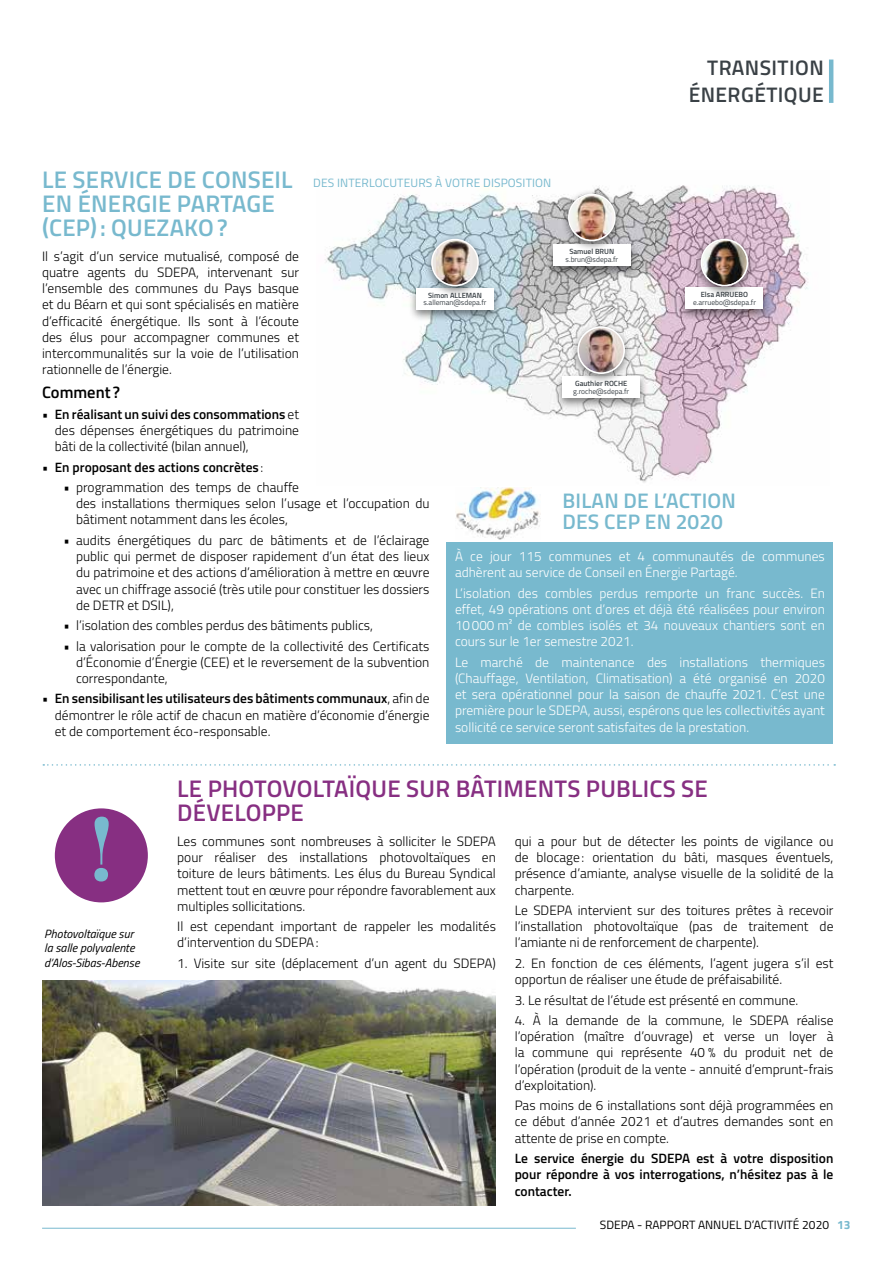
<style>
.page{position:relative;width:893px;height:1263px;background:#fff}
.page>*{position:absolute;margin:0;border:0;box-sizing:border-box;transform-origin:0 0}
.t1{font:90px "Abril Fatface";color:#78b9ce}
.t2{font:600 24px/24px "Titillium";letter-spacing:.01em;color:#78b9ce}
.t3{font:600 24px/24px "Titillium";letter-spacing:.01em;color:#872f82}
.t4{font:600 21px/21px "Titillium";letter-spacing:.01em;color:#78b9ce}
.t5{font:600 21px/27px "Titillium";letter-spacing:.02em;color:#3a4146;text-align:right}
.t6{font:600 16.5px "Titillium";color:#000}
.t7{font:300 13.5px/16.2px "Titillium";color:#000;text-align:justify}
.t8{font:300 13.5px/16.2px "Titillium";color:#fff;text-align:justify}
.t9{font:600 13.5px/16.2px "Titillium";color:#000;text-align:justify}
.t10{font:italic 12px/14.4px "Titillium";color:#000}
.t11{font:12px "Titillium";color:#000}
.t12{font:12px "Titillium";letter-spacing:.01em;color:#78b9ce}
.t13{font:7.5px "Titillium";color:#3a4146}
.t14{font:600 7.5px "Titillium";color:#3a4146}
.s1{font-weight:600}
.s2{font-weight:300}
.s3{font-weight:700;color:#78b9ce}
</style>
<div class="page">
<hr style="left:42px;top:1228px;width:534px;height:1px;background:#78b9ce">
<img style="left:43px;top:981px;width:453px;height:225px">
<hr style="left:829px;top:60px;width:4px;height:43px;background:#78b9ce">
<img style="left:325px;top:185px;width:483px;height:298px">
<div style="left:446px;top:542px;width:387px;height:202px;background:#78b9ce"></div>
<img style="left:456px;top:487px;width:85px;height:52px">
<div style="left:533px;top:487px;width:8px;height:7px;background:#fff"></div>
<div style="left:408px;top:284px;width:94px;height:38px;background:#000;opacity:.5"></div>
<div style="left:416px;top:288px;width:78px;height:22px;background:#fff"></div>
<div style="left:545px;top:240px;width:94px;height:39px;background:#000;opacity:.5"></div>
<div style="left:553px;top:244px;width:78px;height:22px;background:#fff"></div>
<div style="left:677px;top:283px;width:94px;height:39px;background:#000;opacity:.5"></div>
<div style="left:686px;top:287px;width:77px;height:22px;background:#fff"></div>
<div style="left:554px;top:372px;width:94px;height:39px;background:#000;opacity:.5"></div>
<div style="left:562px;top:376px;width:78px;height:22px;background:#fff"></div>
<svg style="left:43px;top:764px;width:792px;height:2px"></svg>
<div style="left:423px;top:234px;width:64px;height:63px;background:#000;opacity:.51"></div>
<svg style="left:432px;top:239px;width:46px;height:47px"></svg>
<img style="left:436px;top:241px;width:37px;height:44px">
<div style="left:431px;top:239px;width:48px;height:47px;border:2px solid #fff;border-radius:50%"></div>
<div style="left:693px;top:234px;width:63px;height:63px;background:#000;opacity:.51"></div>
<div style="left:701px;top:239px;width:47px;height:47px;background:#fafafa;border-radius:50%"></div>
<img style="left:702px;top:240px;width:45px;height:45px;border-radius:22px">
<div style="left:701px;top:239px;width:47px;height:47px;border:2px solid #fff;border-radius:50%"></div>
<div style="left:570px;top:322px;width:63px;height:63px;background:#000;opacity:.51"></div>
<svg style="left:578px;top:327px;width:46px;height:46px"></svg>
<img style="left:579px;top:328px;width:44px;height:44px;border-radius:22px">
<div style="left:577px;top:326px;width:48px;height:48px;border:2px solid #fff;border-radius:50%"></div>
<div style="left:560px;top:189px;width:63px;height:63px;background:#000;opacity:.51"></div>
<img style="left:569px;top:195px;width:45px;height:45px">
<div style="left:568px;top:194px;width:48px;height:47px;border:2px solid #fff;border-radius:50%"></div>
<div style="left:55px;top:808px;width:93px;height:94px;background:#872f82;border-radius:50%"></div>
<h3 class="t5" style="left:689px;top:53px;width:137px">TRANSITION<br>ÉNERGÉTIQUE</h3>
<h2 class="t2" style="left:42px;top:166px;width:252px">LE SERVICE DE CONSEIL<br>EN ÉNERGIE PARTAGE (CEP): QUEZAKO?</h2>
<p class="t7" style="left:42px;top:247px;width:258px">Il s’agit d’un service mutualisé, composé de quatre agents du SDEPA, intervenant sur l’ensemble des communes du Pays basque et du Béarn et qui sont spécialisés en matière d’efficacité énergétique. Ils sont à l’écoute des élus pour accompagner communes et intercommunalités sur la voie de l’utilisation rationnelle de l’énergie.</p>
<p class="t6" style="left:42px;top:380px;width:79px">Comment ?</p>
<p class="t7" style="left:55px;top:405px;width:246px;text-indent:-13px"><span class="s1">• En réalisant un suivi des consommations</span> et des dépenses énergétiques du patrimoine bâti de la collectivité (bilan annuel),</p>
<p class="t9" style="left:42px;top:458px;width:223px">• En proposant des actions concrètes <span class="s2">:</span></p>
<p class="t7" style="left:76px;top:479px;width:355px;text-align:left;text-indent:-13px">• programmation des temps de chauffe<br>des installations thermiques selon l’usage et l’occupation du bâtiment notamment dans les écoles,</p>
<p class="t7" style="left:76px;top:531px;width:355px;text-indent:-13px">• audits énergétiques du parc de bâtiments et de l’éclairage public qui permet de disposer rapidement d’un état des lieux du patrimoine et des actions d’amélioration à mettre en œuvre avec un chiffrage associé (très utile pour constituer les dossiers de DETR et DSIL),</p>
<p class="t7" style="left:63px;top:617px;width:311px">• l’isolation des combles perdus des bâtiments publics,</p>
<p class="t7" style="left:76px;top:637px;width:355px;text-indent:-13px">• la valorisation pour le compte de la collectivité des Certificats d’Économie d’Énergie (CEE) et le reversement de la subvention correspondante,</p>
<p class="t7" style="left:55px;top:690px;width:376px;text-indent:-13px"><span class="s1">• En sensibilisant les utilisateurs des bâtiments communaux</span>, afin de démontrer le rôle actif de chacun en matière d’économie d’énergie et de comportement éco-responsable.</p>
<p class="t12" style="left:313px;top:174px;width:240px">DES INTERLOCUTEURS À VOTRE DISPOSITION</p>
<p class="t14" style="left:569px;top:246px;width:46px">Samuel BRUN</p>
<p class="t13" style="left:566px;top:254px;width:54px">s.brun@sdepa.fr</p>
<p class="t14" style="left:701px;top:289px;width:49px">Elsa ARRUEBO</p>
<p class="t13" style="left:693px;top:297px;width:64px">e.arruebo@sdepa.fr</p>
<p class="t14" style="left:428px;top:289px;width:55px">Simon ALLEMAN</p>
<p class="t13" style="left:423px;top:297px;width:65px">s.alleman@sdepa.fr</p>
<p class="t14" style="left:575px;top:378px;width:54px">Gauthier ROCHE</p>
<p class="t13" style="left:573px;top:386px;width:57px">g.roche@sdepa.fr</p>
<h3 class="t4" style="left:562px;top:489px;width:175px">BILAN DE L’ACTION<br>DES CEP EN 2020</h3>
<p class="t8" style="left:455px;top:547px;width:371px">À ce jour 115 communes et 4 communautés de communes adhèrent au service de Conseil en Énergie Partagé.</p>
<p class="t8" style="left:455px;top:584px;width:371px">L’isolation des combles perdus remporte un franc succès. En effet, 49 opérations ont d’ores et déjà été réalisées pour environ 10000 m² de combles isolés et 34 nouveaux chantiers sont en cours sur le 1er semestre 2021.</p>
<p class="t8" style="left:455px;top:653px;width:371px">Le marché de maintenance des installations thermiques (Chauffage, Ventilation, Climatisation) a été organisé en 2020 et sera opérationnel pour la saison de chauffe 2021. C’est une première pour le SDEPA, aussi, espérons que les collectivités ayant sollicité ce service seront satisfaites de la prestation.</p>
<h1 class="t1" style="left:84px;top:785px;width:35px">!</h1>
<p class="t10" style="left:44px;top:926px;width:97px">Photovoltaïque sur la salle polyvalente d’Alos-Sibas-Abense</p>
<h2 class="t3" style="left:177px;top:776px;width:532px">LE PHOTOVOLTAÏQUE SUR BÂTIMENTS PUBLICS SE<br>DÉVELOPPE</h2>
<p class="t7" style="left:177px;top:832px;width:320px">Les communes sont nombreuses à solliciter le SDEPA pour réaliser des installations photovoltaïques en toiture de leurs bâtiments. Les élus du Bureau Syndical mettent tout en œuvre pour répondre favorablement aux multiples sollicitations.</p>
<p class="t7" style="left:177px;top:918px;width:320px">Il est cependant important de rappeler les modalités d’intervention du SDEPA:</p>
<p class="t7" style="left:177px;top:954px;width:320px">1. Visite sur site (déplacement d’un agent du SDEPA)</p>
<p class="t7" style="left:515px;top:832px;width:320px">qui a pour but de détecter les points de vigilance ou de blocage: orientation du bâti, masques éventuels, présence d’amiante, analyse visuelle de la solidité de la charpente.</p>
<p class="t7" style="left:515px;top:901px;width:320px">Le SDEPA intervient sur des toitures prêtes à recevoir l’installation photovoltaïque (pas de traitement de l’amiante ni de renforcement de charpente).</p>
<p class="t7" style="left:515px;top:954px;width:320px">2. En fonction de ces éléments, l’agent jugera s’il est opportun de réaliser une étude de préfaisabilité.</p>
<p class="t7" style="left:515px;top:991px;width:285px">3. Le résultat de l’étude est présenté en commune.</p>
<p class="t7" style="left:515px;top:1011px;width:320px">4. À la demande de la commune, le SDEPA réalise l’opération (maître d’ouvrage) et verse un loyer à la commune qui représente 40 % du produit net de l’opération (produit de la vente - annuité d’emprunt-frais d’exploitation).</p>
<p class="t7" style="left:515px;top:1097px;width:320px">Pas moins de 6 installations sont déjà programmées en ce début d’année 2021 et d’autres demandes sont en attente de prise en compte.</p>
<p class="t9" style="left:515px;top:1149px;width:320px">Le service énergie du SDEPA est à votre disposition pour répondre à vos interrogations, n’hésitez pas à le contacter.</p>
<p class="t11" style="left:600px;top:1216px;width:252px">SDEPA - RAPPORT ANNUEL D’ACTIVITÉ 2020 <span class="s3">13</span></p>
</div>
